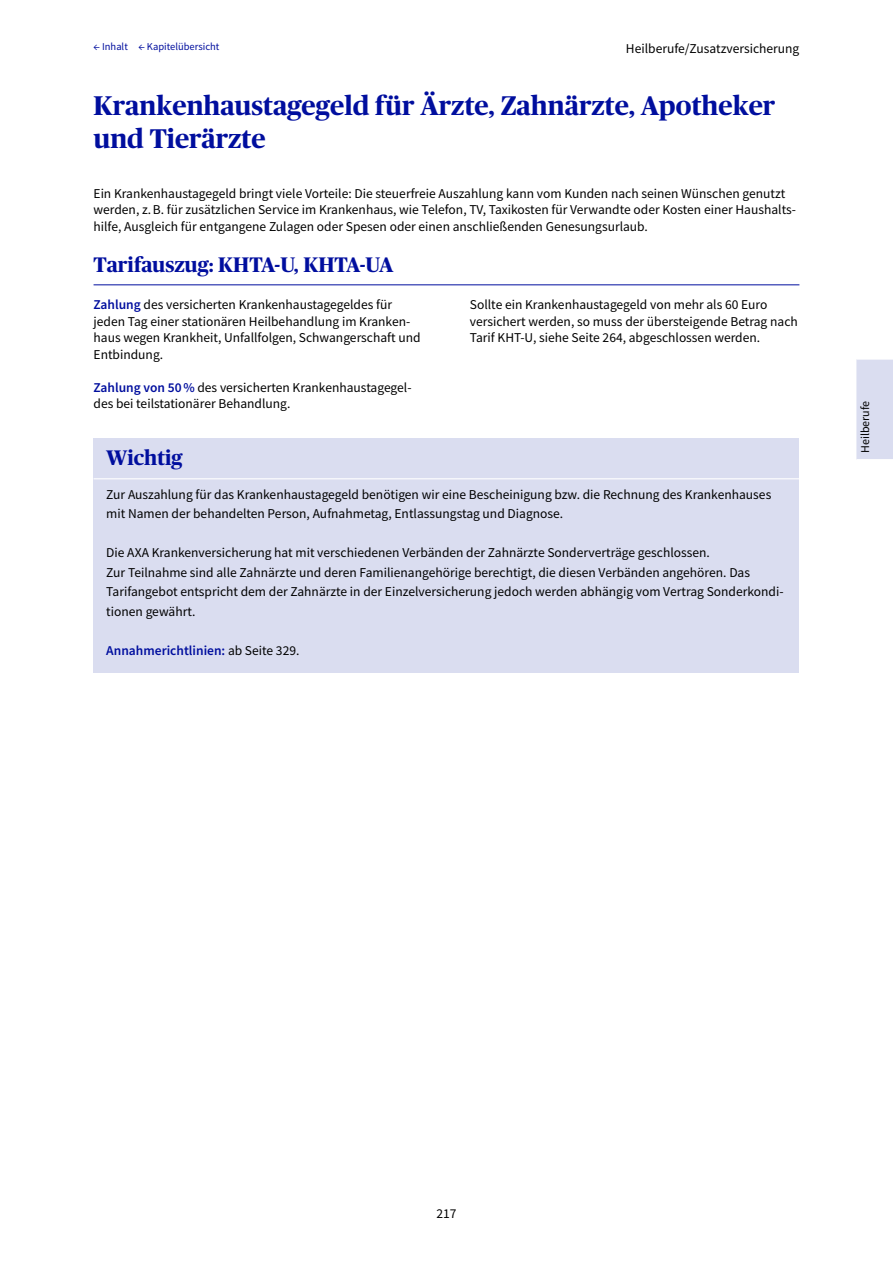
<style>
.page{position:relative;width:893px;height:1263px;background:#fff}
.page>*{position:absolute;margin:0;border:0;box-sizing:border-box;transform-origin:0 0}
.t1{font:700 27px/33px "Publico Headline";color:#000e9e}
.t2{font:700 21px "Publico Headline";color:#000e9e}
.t3{font:13.5px/16.5px "Source Sans Pro";color:#000}
.t4{font:600 13.5px "Source Sans Pro";color:#000e9e}
.t5{font:12px "Source Sans Pro";color:#000}
.t6{font:10.5px "Source Sans Pro";color:#000e9e}
.s1{font-weight:600;color:#000e9e}
.s2{font-weight:400;color:#000}
</style>
<div class="page">
<div style="left:856px;top:359px;width:37px;height:100px;background:#daddf0"></div>
<hr style="left:94px;top:284px;width:705px;height:1px;background:#000e9e">
<div style="left:94px;top:438px;width:705px;height:46px;background:#daddf0"></div>
<hr style="left:94px;top:478px;width:705px;height:1px;background:#fff">
<div style="left:94px;top:480px;width:705px;height:56px;background:#daddf0"></div>
<div style="left:94px;top:519px;width:705px;height:37px;background:#daddf0"></div>
<div style="left:94px;top:538px;width:705px;height:37px;background:#daddf0"></div>
<div style="left:94px;top:558px;width:705px;height:76px;background:#daddf0"></div>
<div style="left:94px;top:616px;width:705px;height:37px;background:#daddf0"></div>
<div style="left:94px;top:636px;width:705px;height:37px;background:#daddf0"></div>
<p class="t3" style="left:626px;top:40px;width:175px">Heilberufe/Zusatzversicherung</p>
<p class="t6" style="left:94px;top:40px;width:127px">← Inhalt ← Kapitelübersicht</p>
<h1 class="t1" style="left:94px;top:88px;width:683px">Krankenhaustagegeld für Ärzte, Zahnärzte, Apotheker und Tierärzte</h1>
<p class="t3" style="left:94px;top:185px;width:704px">Ein Krankenhaustagegeld bringt viele Vorteile: Die steuerfreie Auszahlung kann vom Kunden nach seinen Wünschen genutzt werden, z.B. für zusätzlichen Service im Krankenhaus, wie Telefon, TV, Taxikosten für Verwandte oder Kosten einer Haushalts&shy;hilfe, Ausgleich für entgangene Zulagen oder Spesen oder einen anschließenden Genesungsurlaub.</p>
<h2 class="t2" style="left:94px;top:249px;width:301px">Tarifauszug: KHTA-U, KHTA-UA</h2>
<p class="t3" style="left:94px;top:297px;width:329px"><span class="s1">Zahlung</span> des versicherten Krankenhaustagegeldes für jeden Tag einer stationären Heilbehandlung im Kranken&shy;haus wegen Krankheit, Unfallfolgen, Schwangerschaft und Entbindung.</p>
<p class="t3" style="left:94px;top:379px;width:320px"><span class="s1">Zahlung von 50%</span> des versicherten Krankenhaustagegel&shy;des bei teilstationärer Behandlung.</p>
<p class="t3" style="left:470px;top:297px;width:329px">Sollte ein Krankenhaustagegeld von mehr als 60 Euro versichert werden, so muss der übersteigende Betrag nach<br>Tarif KHT-U, siehe Seite 264, abgeschlossen werden.</p>
<h2 class="t2" style="left:106px;top:443px;width:78px">Wichtig</h2>
<p class="t3" style="left:106px;top:484px;width:666px;line-height:19.5px">Zur Auszahlung für das Krankenhaustagegeld benötigen wir eine Bescheinigung bzw. die Rechnung des Krankenhauses mit Namen der behandelten Person, Aufnahmetag, Entlassungstag und Diagnose.</p>
<p class="t3" style="left:106px;top:543px;width:679px;line-height:19.5px">Die AXA Krankenversicherung hat mit verschiedenen Verbänden der Zahnärzte Sonderverträge geschlossen.<br>Zur Teilnahme sind alle Zahnärzte und deren Familienangehörige berechtigt, die diesen Verbänden angehören. Das Tarifangebot entspricht dem der Zahnärzte in der Einzelversicherung jedoch werden abhängig vom Vertrag Sonderkondi&shy;tionen gewährt.</p>
<p class="t4" style="left:106px;top:641px;width:195px">Annahmerichtlinien: <span class="s2">ab Seite 329.</span></p>
<p class="t5" style="left:858px;top:453px;width:54px;rotate:-90deg">Heilberufe</p>
<p class="t3" style="left:436px;top:1205px;width:22px">217</p>
</div>
